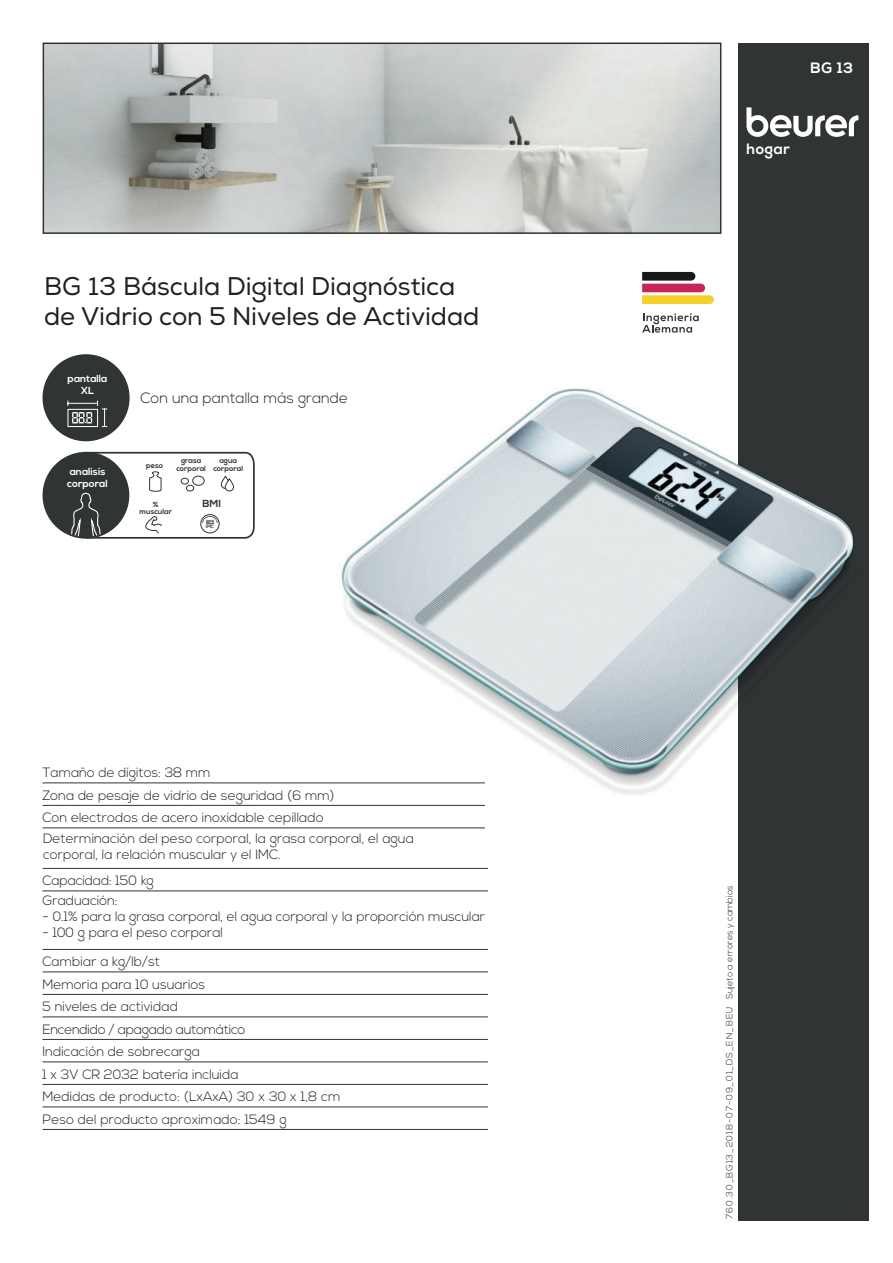
<style>
.page{position:relative;width:893px;height:1263px;background:#fff}
.page>*{position:absolute;margin:0;border:0;box-sizing:border-box;transform-origin:0 0}
.t1{font:25.5px/30.6px "Nexa";letter-spacing:-.005em;color:#231f20}
.t2{font:300 15px "Nexa";color:#231f20}
.t3{font:700 15px "Nexa";letter-spacing:.035em;color:#fff}
.t4{font:300 13.5px/22.5px "Nexa";color:#231f20}
.t5{font:700 10.2px/12.3px "Nexa";color:#fff;text-align:center}
.t6{font:700 10.2px "Nexa";color:#303435}
.t7{font:300 9px "Nexa";letter-spacing:.045em;color:#231f20}
.t8{font:700 7.5px/7.5px "Nexa";color:#303435;text-align:center}
.t9{font:700 4.5px/5.4px "Nexa";color:#303435}
</style>
<div class="page">
<hr style="left:43px;top:783px;width:442px;height:1px;background:#303435">
<hr style="left:43px;top:805px;width:442px;height:1px;background:#303435">
<hr style="left:43px;top:828px;width:442px;height:1px;background:#303435">
<hr style="left:43px;top:868px;width:445px;height:1px;background:#303435">
<hr style="left:43px;top:891px;width:445px;height:1px;background:#303435">
<hr style="left:43px;top:949px;width:445px;height:1px;background:#303435">
<hr style="left:43px;top:972px;width:445px;height:1px;background:#303435">
<hr style="left:43px;top:994px;width:445px;height:1px;background:#303435">
<hr style="left:43px;top:1017px;width:445px;height:1px;background:#303435">
<hr style="left:43px;top:1039px;width:445px;height:1px;background:#303435">
<hr style="left:43px;top:1062px;width:445px;height:1px;background:#303435">
<hr style="left:43px;top:1084px;width:445px;height:1px;background:#303435">
<hr style="left:43px;top:1107px;width:445px;height:1px;background:#303435">
<hr style="left:43px;top:1129px;width:445px;height:1px;background:#303435">
<div style="left:738px;top:43px;width:131px;height:1177px;background:#303435"></div>
<img style="left:303px;top:388px;width:372px;height:418px">
<img style="left:341px;top:389px;width:513px;height:384px">
<svg style="left:746px;top:107px;width:112px;height:30px"></svg>
<img style="left:46px;top:46px;width:672px;height:185px">
<div style="left:43px;top:43px;width:678px;height:191px;border:2px solid #303435"></div>
<div style="left:43px;top:453px;width:85px;height:85px;background:#303435;border-radius:50%"></div>
<svg style="left:65px;top:451px;width:190px;height:88px"></svg>
<div style="left:43px;top:354px;width:87px;height:87px;background:#303435;border-radius:50%"></div>
<svg style="left:67px;top:400px;width:40px;height:27px"></svg>
<svg style="left:642px;top:272px;width:72px;height:32px"></svg>
<svg style="left:642px;top:313px;width:57px;height:20px"></svg>
<h1 class="t1" style="left:44px;top:274px;width:437px">BG 13 Báscula Digital Diagnóstica de Vidrio con 5 Niveles de Actividad</h1>
<p class="t5" style="left:68px;top:374px;width:41px">pantalla<br>XL</p>
<p class="t5" style="left:67px;top:467px;width:42px;text-align:left">analisis corporal</p>
<p class="t2" style="left:140px;top:391px;width:209px">Con una pantalla más grande</p>
<p class="t8" style="left:146px;top:463px;width:19px">peso</p>
<p class="t8" style="left:176px;top:458px;width:31px">grasa corporal</p>
<p class="t8" style="left:213px;top:458px;width:31px">agua corporal</p>
<p class="t8" style="left:139px;top:501px;width:34px">% muscular</p>
<p class="t6" style="left:203px;top:499px;width:20px">BMI</p>
<p class="t9" style="left:206px;top:519px;width:10px">BMI<br>IMC</p>
<p class="t4" style="left:43px;top:763px;width:293px">Tamaño de dígitos: 38 mm<br>Zona de pesaje de vidrio de seguridad (6 mm)<br>Con electrodos de acero inoxidable cepillado</p>
<p class="t4" style="left:43px;top:831px;width:372px;line-height:16.2px">Determinación del peso corporal, la grasa corporal, el agua corporal, la relación muscular y el IMC.</p>
<p class="t4" style="left:43px;top:872px;width:113px;line-height:19.5px">Capacidad: 150 kg<br>Graduación:</p>
<p class="t4" style="left:43px;top:907px;width:444px">- 0.1% para la grasa corporal, el agua corporal y la proporción muscular</p>
<p class="t4" style="left:43px;top:919px;width:182px;line-height:29.1px">- 100 g para el peso corporal<br>Cambiar a kg/lb/st</p>
<p class="t4" style="left:43px;top:974px;width:299px">Memoria para 10 usuarios<br>5 niveles de actividad<br>Encendido / apagado automático<br>Indicación de sobrecarga<br>1 x 3V CR 2032 batería incluida<br>Medidas de producto: (LxAxA) 30 x 30 x 1,8 cm<br>Peso del producto aproximado: 1549 g</p>
<p class="t3" style="left:811px;top:62px;width:44px">BG 13</p>
<p class="t3" style="left:746px;top:143px;width:45px">hogar</p>
<p class="t7" style="left:725px;top:1219px;width:335px;rotate:-90deg">760.30_BG13_2018-07-09_01_DS_EN_BEU Sujeto a errores y cambios</p>
</div>
